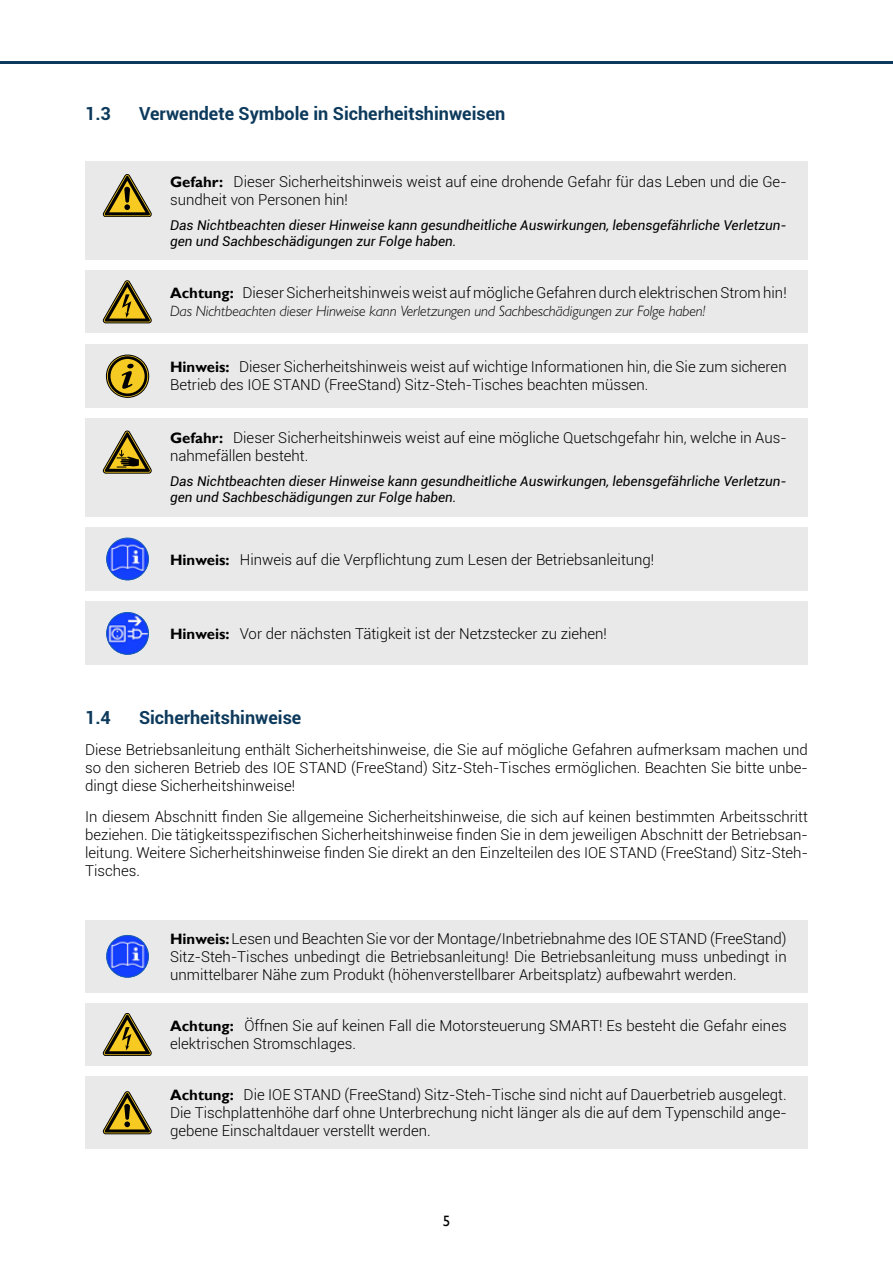
<style>
.page{position:relative;width:893px;height:1263px;background:#fff}
.page>*{position:absolute;margin:0;border:0;box-sizing:border-box;transform-origin:0 0}
.t1{font:700 18px "Roboto";color:#0d3a5c}
.t2{font:300 15px/18px "Roboto";color:#000}
.t3{font:italic 300 15px "Gill Sans MT Pro";color:#000}
.t4{font:15px "Gill Sans";color:#000}
.t5{font:italic 13.5px/16.2px "Roboto";color:#000}
.s1{font-family:"Gill Sans";font-weight:700}
</style>
<div class="page">
<hr style="left:0;top:62px;width:893px;height:2px;background:#0d3a5c">
<div style="left:85px;top:344px;width:723px;height:63px;background:#e9e9e9"></div>
<svg style="left:106px;top:355px;width:43px;height:42px"></svg>
<div style="left:106px;top:355px;width:43px;height:42px;border:1px solid #000;border-radius:50%"></div>
<div style="left:108px;top:356px;width:39px;height:40px;border:3px solid #000;border-radius:50%"></div>
<svg style="left:122px;top:364px;width:12px;height:25px"></svg>
<div style="left:85px;top:162px;width:723px;height:98px;background:#e9e9e9"></div>
<div style="left:85px;top:1076px;width:723px;height:73px;background:#e9e9e9"></div>
<div style="left:85px;top:271px;width:723px;height:62px;background:#e9e9e9"></div>
<div style="left:85px;top:1003px;width:723px;height:63px;background:#e9e9e9"></div>
<div style="left:85px;top:418px;width:723px;height:98px;background:#e9e9e9"></div>
<svg style="left:103px;top:281px;width:48px;height:42px"></svg>
<svg style="left:103px;top:1013px;width:48px;height:43px"></svg>
<svg style="left:103px;top:431px;width:48px;height:42px"></svg>
<svg style="left:103px;top:174px;width:48px;height:43px"></svg>
<svg style="left:103px;top:1091px;width:48px;height:43px"></svg>
<div style="left:85px;top:527px;width:723px;height:64px;background:#e9e9e9"></div>
<div style="left:85px;top:920px;width:723px;height:73px;background:#e9e9e9"></div>
<div style="left:85px;top:601px;width:723px;height:64px;background:#e9e9e9"></div>
<img style="left:106px;top:538px;width:43px;height:42px;border-radius:21px">
<div style="left:106px;top:538px;width:43px;height:42px;border:1px solid #1961ac;border-radius:50%"></div>
<img style="left:106px;top:935px;width:43px;height:42px;border-radius:21px">
<div style="left:106px;top:935px;width:43px;height:42px;border:1px solid #1961ac;border-radius:50%"></div>
<img style="left:106px;top:612px;width:43px;height:43px;border-radius:21px">
<div style="left:106px;top:612px;width:43px;height:43px;border:1px solid #1961ac;border-radius:50%"></div>
<p class="t1" style="left:85px;top:101px;width:27px">1.3</p>
<p class="t1" style="left:139px;top:101px;width:368px">Verwendete Symbole in Sicherheitshinweisen</p>
<p class="t2" style="left:170px;top:172px;width:618px"><span class="s1">Gefahr:</span> Dieser Sicherheitshinweis weist auf eine drohende Gefahr für das Leben und die Ge&shy;sundheit von Personen hin!</p>
<p class="t5" style="left:170px;top:216px;width:618px">Das Nichtbeachten dieser Hinweise kann gesundheitliche Auswirkungen, lebensgefährliche Verletzun&shy;gen und Sachbeschädigungen zur Folge haben.</p>
<p class="t2" style="left:170px;top:284px;width:618px"><span class="s1">Achtung:</span> Dieser Sicherheitshinweis weist auf mögliche Gefahren durch elektrischen Strom hin!</p>
<p class="t3" style="left:170px;top:302px;width:537px">Das Nichtbeachten dieser Hinweise kann Verletzungen und Sachbeschädigungen zur Folge haben!</p>
<p class="t2" style="left:170px;top:357px;width:618px"><span class="s1">Hinweis:</span> Dieser Sicherheitshinweis weist auf wichtige Informationen hin, die Sie zum sicheren<br>Betrieb des IOE STAND (FreeStand) Sitz-Steh-Tisches beachten müssen.</p>
<p class="t2" style="left:170px;top:429px;width:618px"><span class="s1">Gefahr:</span> Dieser Sicherheitshinweis weist auf eine mögliche Quetschgefahr hin, welche in Aus&shy;nahmefällen besteht.</p>
<p class="t5" style="left:170px;top:473px;width:618px">Das Nichtbeachten dieser Hinweise kann gesundheitliche Auswirkungen, lebensgefährliche Verletzun&shy;gen und Sachbeschädigungen zur Folge haben.</p>
<p class="t2" style="left:170px;top:550px;width:486px"><span class="s1">Hinweis:</span> Hinweis auf die Verpflichtung zum Lesen der Betriebsanleitung!</p>
<p class="t2" style="left:170px;top:624px;width:438px"><span class="s1">Hinweis:</span> Vor der nächsten Tätigkeit ist der Netzstecker zu ziehen!</p>
<p class="t1" style="left:85px;top:705px;width:27px">1.4</p>
<p class="t1" style="left:139px;top:705px;width:164px">Sicherheitshinweise</p>
<p class="t2" style="left:85px;top:740px;width:724px;text-align:justify">Diese Betriebsanleitung enthält Sicherheitshinweise, die Sie auf mögliche Gefahren aufmerksam machen und so den sicheren Betrieb des IOE STAND (FreeStand) Sitz-Steh-Tisches ermöglichen. Beachten Sie bitte unbe&shy;dingt diese Sicherheitshinweise!</p>
<p class="t2" style="left:85px;top:807px;width:724px;text-align:justify">In diesem Abschnitt finden Sie allgemeine Sicherheitshinweise, die sich auf keinen bestimmten Arbeitsschritt beziehen. Die tätigkeitsspezifischen Sicherheitshinweise finden Sie in dem jeweiligen Abschnitt der Betriebsan&shy;leitung. Weitere Sicherheitshinweise finden Sie direkt an den Einzelteilen des IOE STAND (FreeStand) Sitz-Steh-Tisches.</p>
<p class="t2" style="left:170px;top:929px;width:618px;text-align:justify"><span class="s1">Hinweis:</span> Lesen und Beachten Sie vor der Montage/Inbetriebnahme des IOE STAND (FreeStand)<br>Sitz-Steh-Tisches unbedingt die Betriebsanleitung! Die Betriebsanleitung muss unbedingt in unmittelbarer Nähe zum Produkt (höhenverstellbarer Arbeitsplatz) aufbewahrt werden.</p>
<p class="t2" style="left:170px;top:1016px;width:618px"><span class="s1">Achtung:</span> Öffnen Sie auf keinen Fall die Motorsteuerung SMART! Es besteht die Gefahr eines elektrischen Stromschlages.</p>
<p class="t2" style="left:170px;top:1085px;width:618px;text-align:justify"><span class="s1">Achtung:</span> Die IOE STAND (FreeStand) Sitz-Steh-Tische sind nicht auf Dauerbetrieb ausgelegt.<br>Die Tischplattenhöhe darf ohne Unterbrechung nicht länger als die auf dem Typenschild ange&shy;gebene Einschaltdauer verstellt werden.</p>
<p class="t4" style="left:443px;top:1212px;width:9px">5</p>
</div>
